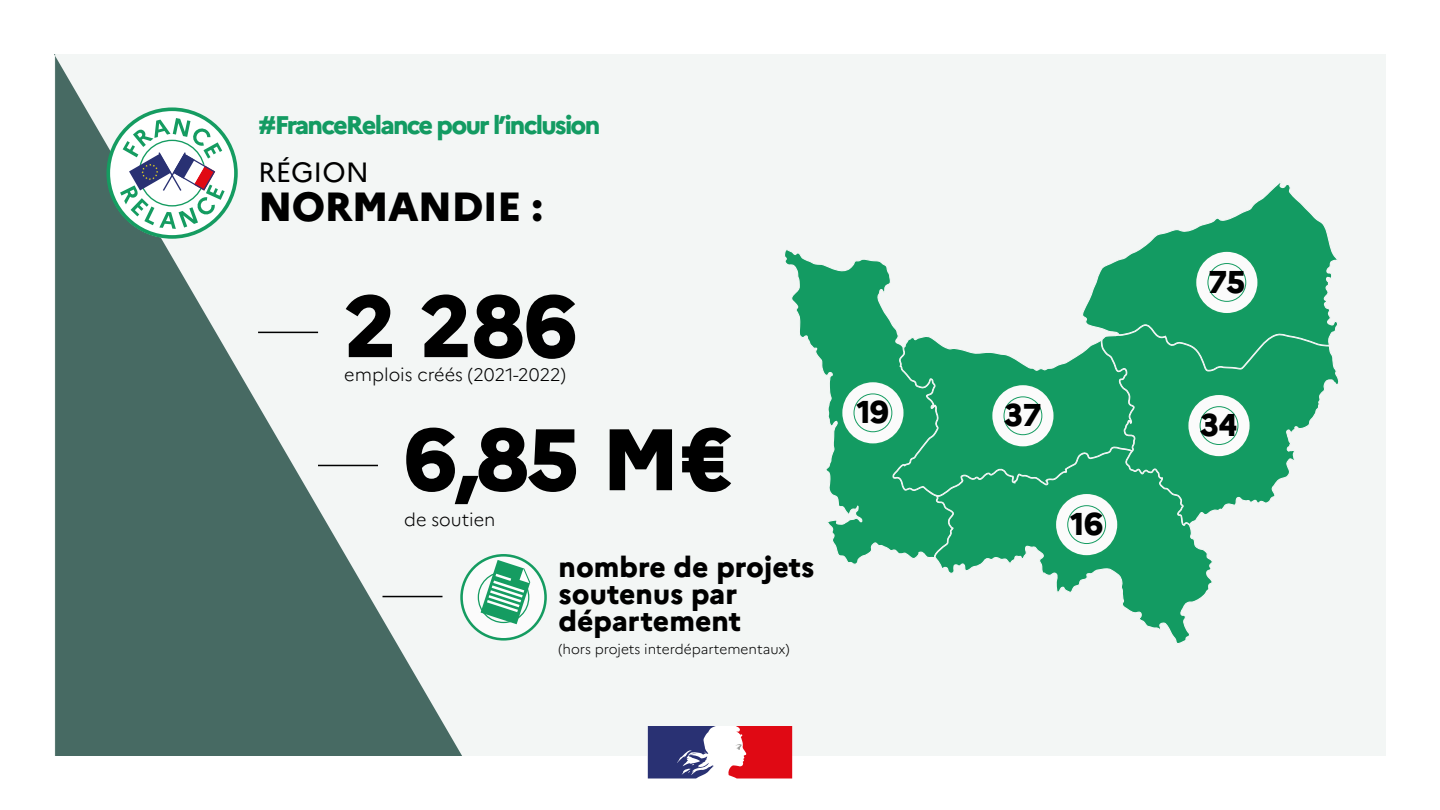
<style>
.page{position:relative;width:1440px;height:810px;background:#fff}
.page>*{position:absolute;margin:0;border:0;box-sizing:border-box;transform-origin:0 0}
.t1{font:800 87px "Marianne";color:#000}
.t2{font:800 40.65px "Marianne";letter-spacing:-.02em;color:#000}
.t3{font:800 31.5px "Marianne";letter-spacing:-.02em;color:#000}
.t4{font:800 28.5px/27px "Marianne";color:#000}
.t5{font:27.9px "Marianne";color:#000}
.t6{font:800 25.5px "Marianne";letter-spacing:-.07em;color:#139b62}
.t7{font:300 18px "Marianne";color:#000}
.t8{font:300 13.65px "Marianne";color:#000}
</style>
<div class="page">
<div style="left:54px;top:54px;width:1332px;height:702px;background:#f3f6f5"></div>
<svg style="left:54px;top:54px;width:408px;height:702px;fill:#476a63"></svg>
<svg style="left:785px;top:250px;width:149px;height:315px"></svg>
<svg style="left:893px;top:335px;width:208px;height:162px"></svg>
<svg style="left:1081px;top:183px;width:256px;height:189px"></svg>
<svg style="left:934px;top:446px;width:278px;height:197px"></svg>
<svg style="left:1101px;top:324px;width:238px;height:222px"></svg>
<div style="left:991px;top:384px;width:63px;height:63px;background:#fbfbfb;border-radius:50%"></div>
<div style="left:990px;top:383px;width:65px;height:65px;border:2px solid #159c61;border-radius:50%"></div>
<div style="left:1004px;top:396px;width:38px;height:39px;border:1px solid #159c61;border-radius:50%"></div>
<div style="left:1187px;top:394px;width:64px;height:63px;background:#fbfbfb;border-radius:50%"></div>
<div style="left:1187px;top:393px;width:65px;height:65px;border:2px solid #159c61;border-radius:50%"></div>
<div style="left:1200px;top:406px;width:38px;height:39px;border:1px solid #159c61;border-radius:50%"></div>
<div style="left:841px;top:381px;width:63px;height:63px;background:#fbfbfb;border-radius:50%"></div>
<div style="left:840px;top:380px;width:65px;height:65px;border:2px solid #159c61;border-radius:50%"></div>
<div style="left:854px;top:393px;width:38px;height:39px;border:1px solid #159c61;border-radius:50%"></div>
<div style="left:1055px;top:493px;width:63px;height:63px;background:#fbfbfb;border-radius:50%"></div>
<div style="left:1054px;top:492px;width:65px;height:65px;border:2px solid #159c61;border-radius:50%"></div>
<div style="left:1067px;top:505px;width:39px;height:39px;border:1px solid #159c61;border-radius:50%"></div>
<div style="left:1195px;top:251px;width:63px;height:63px;background:#fbfbfb;border-radius:50%"></div>
<div style="left:1194px;top:250px;width:65px;height:65px;border:2px solid #159c61;border-radius:50%"></div>
<div style="left:1207px;top:263px;width:39px;height:39px;border:1px solid #159c61;border-radius:50%"></div>
<hr style="left:258px;top:332px;width:60px;height:1px;background:#000">
<hr style="left:318px;top:465px;width:60px;height:1px;background:#000">
<hr style="left:383px;top:596px;width:60px;height:1px;background:#000">
<div style="left:462px;top:555px;width:84px;height:84px;background:#fbfbfb;border-radius:50%"></div>
<div style="left:460px;top:554px;width:87px;height:87px;border:3px solid #159c61;border-radius:50%"></div>
<svg style="left:481px;top:560px;width:49px;height:64px"></svg>
<div style="left:648px;top:726px;width:144px;height:52px;background:#fff"></div>
<svg style="left:648px;top:726px;width:68px;height:53px"></svg>
<svg style="left:728px;top:726px;width:64px;height:53px"></svg>
<svg style="left:106px;top:107px;width:132px;height:132px"></svg>
<p class="t6" style="left:258px;top:110px;width:344px">#FranceRelance pour l’inclusion</p>
<p class="t5" style="left:258px;top:155px;width:112px">RÉGION</p>
<h2 class="t2" style="left:258px;top:182px;width:286px">NORMANDIE :</h2>
<h1 class="t1" style="left:344px;top:273px;width:234px">2 286</h1>
<p class="t7" style="left:344px;top:364px;width:223px">emplois créés (2021-2022)</p>
<h1 class="t1" style="left:404px;top:406px;width:330px">6,85 M€</h1>
<p class="t7" style="left:404px;top:509px;width:93px">de soutien</p>
<p class="t4" style="left:559px;top:554px;width:257px">nombre de projets soutenus par département</p>
<p class="t8" style="left:559px;top:640px;width:233px">(hors projets interdépartementaux)</p>
<p class="t3" style="left:856px;top:393px;width:34px">19</p>
<p class="t3" style="left:1208px;top:262px;width:39px">75</p>
<p class="t3" style="left:1004px;top:396px;width:39px">37</p>
<p class="t3" style="left:1200px;top:405px;width:39px">34</p>
<p class="t3" style="left:1070px;top:504px;width:34px">16</p>
</div>
